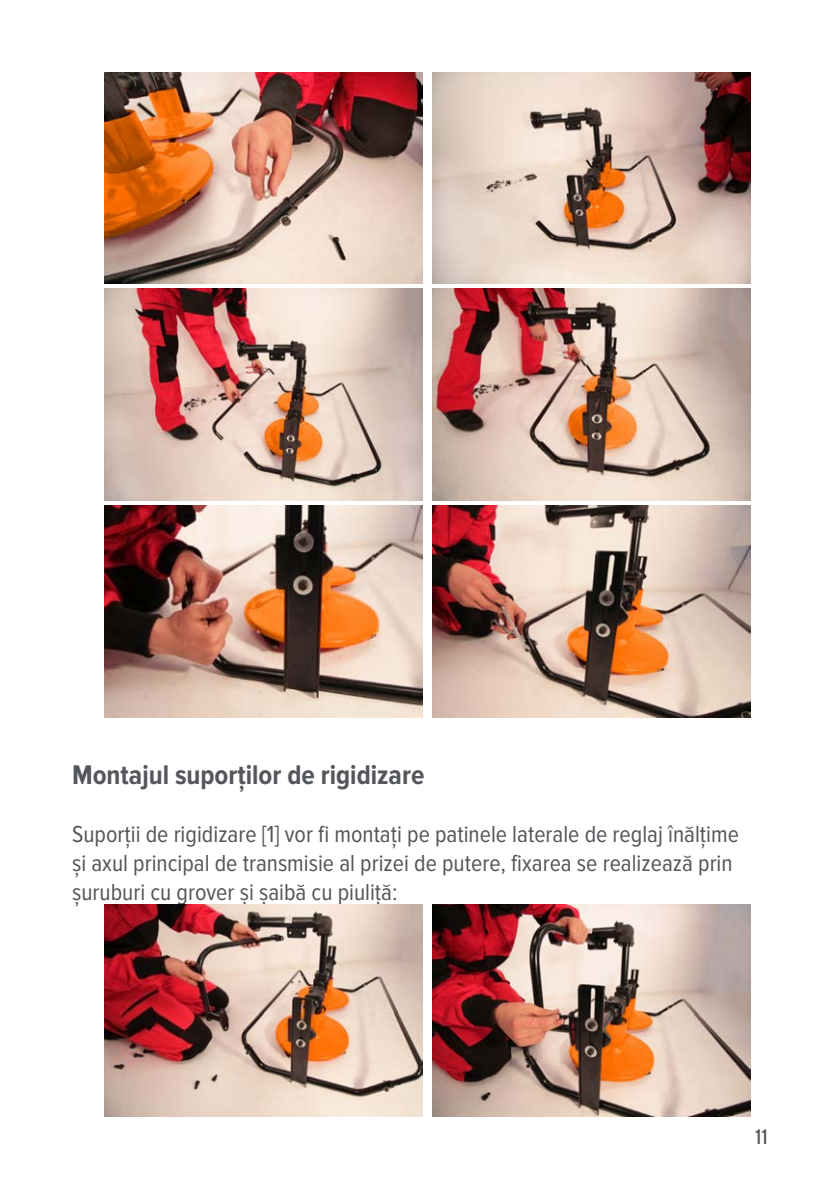
<style>
.page{position:relative;width:840px;height:1191px;background:#fff}
.page>*{position:absolute;margin:0;border:0;box-sizing:border-box;transform-origin:0 0}
.t1{font:700 28px "Proxima Nova Cond";color:#53565a}
.t2{font:24px/28.8px "Proxima Nova Cond";color:#53565a}
.t3{font:20px "Pressio No.42";color:#53565a}
</style>
<div class="page">
<img style="left:105px;top:72px;width:317px;height:212px">
<img style="left:432px;top:72px;width:318px;height:212px">
<img style="left:105px;top:289px;width:317px;height:211px">
<img style="left:432px;top:289px;width:318px;height:211px">
<img style="left:105px;top:505px;width:317px;height:212px">
<img style="left:432px;top:505px;width:318px;height:212px">
<img style="left:105px;top:904px;width:317px;height:212px">
<img style="left:432px;top:904px;width:318px;height:212px">
<p class="t1" style="left:72px;top:759px;width:353px">Montajul suporților de rigidizare</p>
<p class="t2" style="left:72px;top:820px;width:668px">Suporții de rigidizare [1] vor fi montați pe patinele laterale de reglaj înălțime și axul principal de transmisie al prizei de putere, fixarea se realizează prin șuruburi cu grover și șaibă cu piuliță:</p>
<p class="t3" style="left:754px;top:1125px;width:14px">11</p>
</div>
